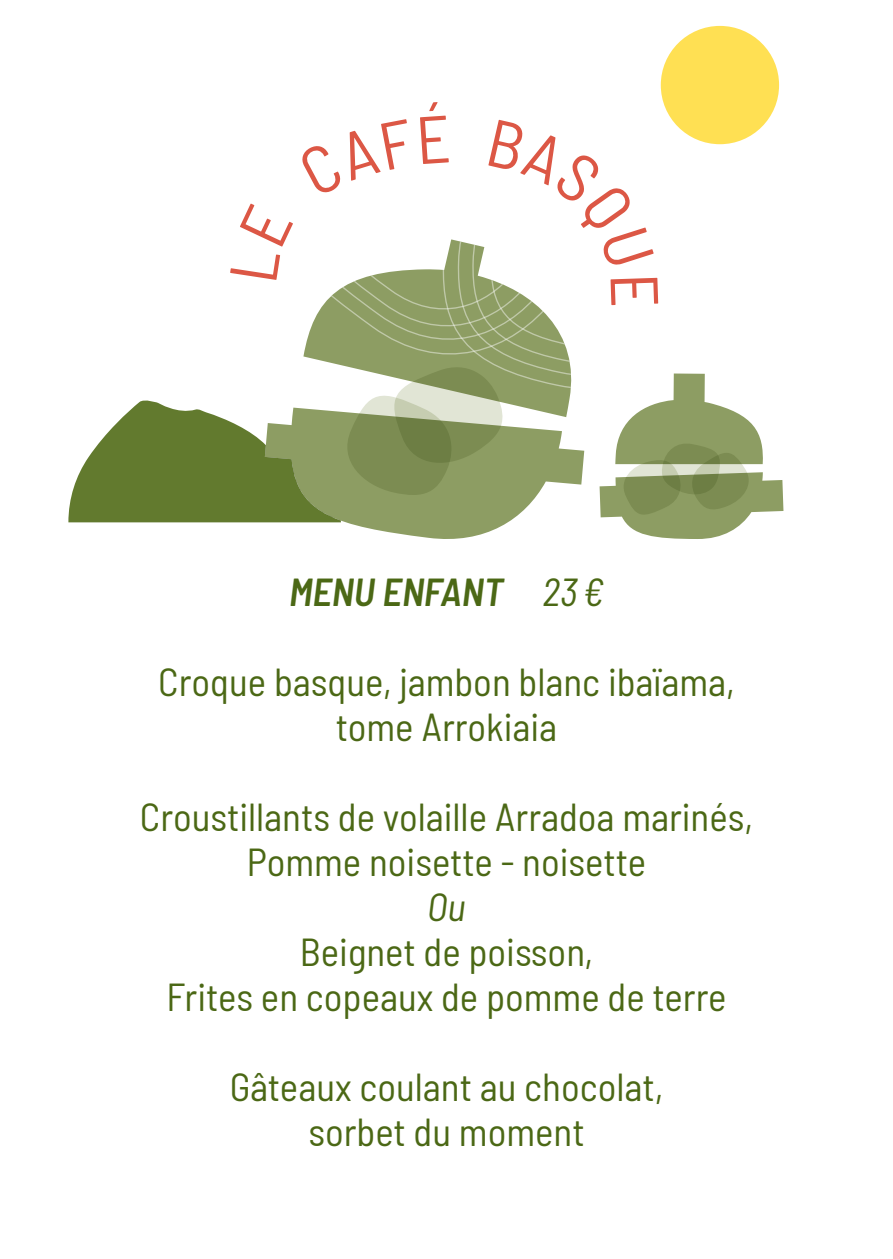
<style>
.page{position:relative;width:893px;height:1259px;background:#fff}
.page>*{position:absolute;margin:0;border:0;box-sizing:border-box;transform-origin:0 0}
.t1{font:semi-condensed 39px/45px "Barlow";color:#4b6815;text-align:center}
.t2{font:italic 600 semi-condensed 39px "Barlow";color:#4b6815}
.t3{font:italic semi-condensed 39px "Barlow";color:#4b6815}
.s1{font-weight:400}
</style>
<div class="page">
<div style="left:661px;top:26px;width:118px;height:118px;background:#ffe053;border-radius:50%"></div>
<svg style="left:68px;top:305px;width:516px;height:234px"></svg>
<svg style="left:230px;top:102px;width:428px;height:203px"></svg>
<svg style="left:600px;top:373px;width:183px;height:166px"></svg>
<p class="t2" style="left:289px;top:567px;width:316px">MENU ENFANT <span class="s1">23€</span></p>
<p class="t1" style="left:158px;top:658px;width:578px">Croque basque, jambon blanc ibaïama, tome Arrokiaia</p>
<p class="t1" style="left:140px;top:793px;width:615px">Croustillants de volaille Arradoa marinés,<br>Pomme noisette - noisette</p>
<p class="t3" style="left:427px;top:882px;width:40px">Ou</p>
<p class="t1" style="left:166px;top:928px;width:562px">Beignet de poisson,<br>Frites en copeaux de pomme de terre</p>
<p class="t1" style="left:230px;top:1063px;width:435px">Gâteaux coulant au chocolat, sorbet du moment</p>
</div>
